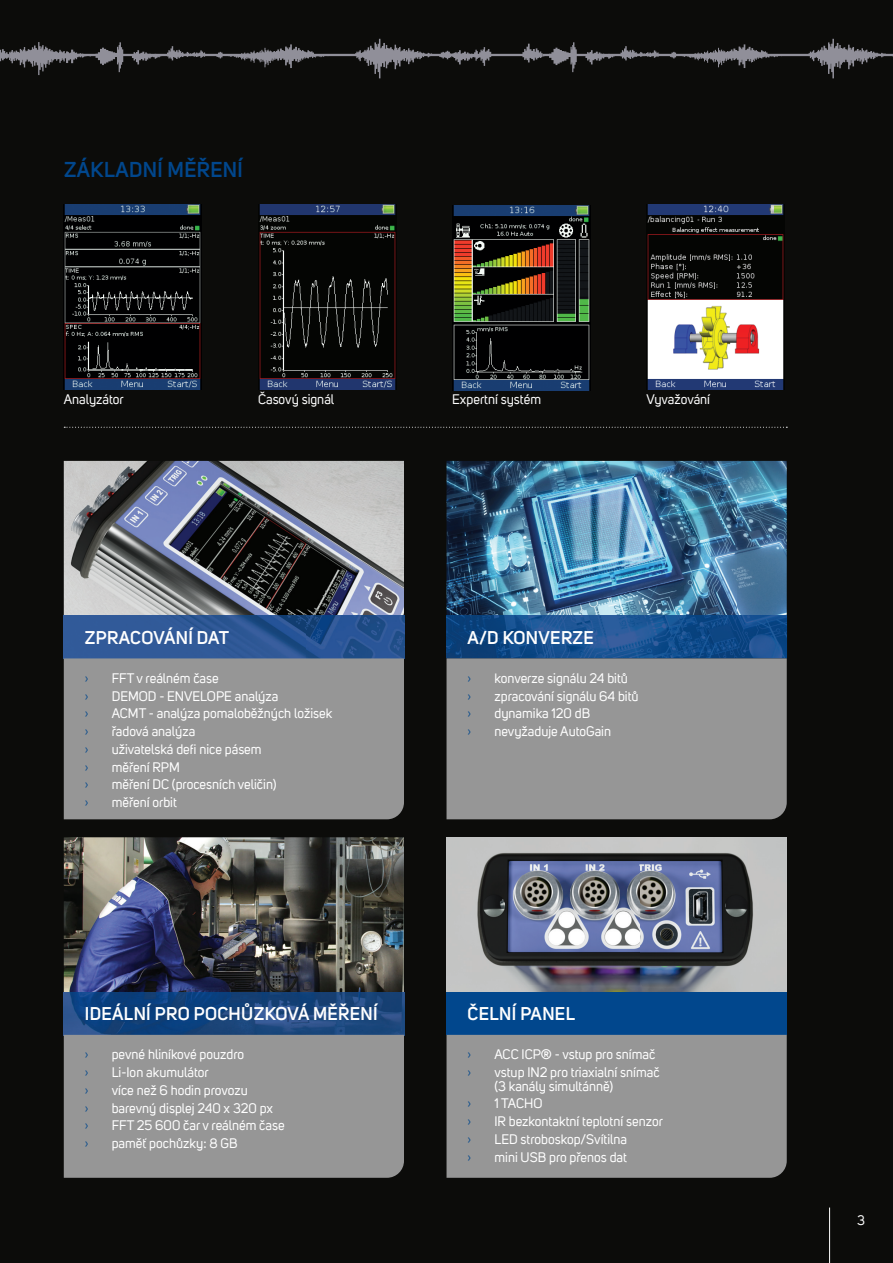
<style>
.page{position:relative;width:893px;height:1263px;background:#0c0c0a}
.page>*{position:absolute;margin:0;border:0;box-sizing:border-box;transform-origin:0 0}
.t1{font:600 21px "Uni Sans";letter-spacing:.02em;color:#01478d}
.t2{font:600 18px "Uni Sans";letter-spacing:.02em;color:#fff}
.t3{font:13.5px/13.5px "Uni Sans";color:#fff}
.t4{font:13.5px "Uni Sans";color:#01478d}
</style>
<div class="page">
<svg style="left:0;top:39px;width:893px;height:39px"></svg>
<hr style="left:829px;top:1208px;width:1px;height:55px;background:#fff">
<img style="left:64px;top:461px;width:340px;height:155px">
<img style="left:446px;top:837px;width:341px;height:155px">
<img style="left:446px;top:461px;width:292px;height:155px">
<img style="left:738px;top:461px;width:49px;height:155px">
<img style="left:64px;top:837px;width:340px;height:155px">
<div style="left:446px;top:992px;width:341px;height:43px;background:#01478d"></div>
<img style="left:446px;top:616px;width:341px;height:42px">
<img style="left:64px;top:992px;width:340px;height:43px">
<img style="left:64px;top:616px;width:340px;height:42px">
<div style="left:446px;top:1035px;width:341px;height:143px;background:#969696"></div>
<div style="left:446px;top:658px;width:341px;height:161px;background:#969696"></div>
<div style="left:64px;top:1035px;width:340px;height:143px;background:#969696"></div>
<div style="left:64px;top:658px;width:340px;height:161px;background:#969696"></div>
<svg style="left:64px;top:427px;width:723px;height:1px"></svg>
<img style="left:647px;top:205px;width:137px;height:184px">
<img style="left:259px;top:205px;width:137px;height:184px">
<img style="left:64px;top:205px;width:138px;height:184px">
<img style="left:452px;top:206px;width:138px;height:184px">
<h1 class="t1" style="left:64px;top:157px;width:180px">ZÁKLADNÍ MĚŘENÍ</h1>
<p class="t3" style="left:64px;top:394px;width:62px">Analyzátor</p>
<p class="t3" style="left:258px;top:394px;width:78px">Časový signál</p>
<p class="t3" style="left:452px;top:394px;width:90px">Expertní systém</p>
<p class="t3" style="left:646px;top:394px;width:65px">Vyvažování</p>
<h2 class="t2" style="left:85px;top:627px;width:146px">ZPRACOVÁNÍ DAT</h2>
<p class="t4" style="left:85px;top:673px;width:5px">›</p>
<p class="t3" style="left:112px;top:673px;width:109px">FFT v reálném čase</p>
<p class="t4" style="left:85px;top:690px;width:5px">›</p>
<p class="t3" style="left:112px;top:690px;width:168px">DEMOD - ENVELOPE analýza</p>
<p class="t4" style="left:85px;top:708px;width:5px">›</p>
<p class="t3" style="left:112px;top:708px;width:222px">ACMT - analýza pomaloběžných ložisek</p>
<p class="t4" style="left:85px;top:726px;width:5px">›</p>
<p class="t3" style="left:112px;top:726px;width:85px">řadová analýza</p>
<p class="t4" style="left:85px;top:744px;width:5px">›</p>
<p class="t3" style="left:112px;top:744px;width:151px">uživatelská defi nice pásem</p>
<p class="t4" style="left:85px;top:761px;width:5px">›</p>
<p class="t3" style="left:112px;top:761px;width:70px">měření RPM</p>
<p class="t4" style="left:85px;top:779px;width:5px">›</p>
<p class="t3" style="left:112px;top:779px;width:166px">měření DC (procesních veličin)</p>
<p class="t4" style="left:85px;top:797px;width:5px">›</p>
<p class="t3" style="left:112px;top:797px;width:67px">měření orbit</p>
<h2 class="t2" style="left:85px;top:1003px;width:294px">IDEÁLNÍ PRO POCHŮZKOVÁ MĚŘENÍ</h2>
<p class="t4" style="left:85px;top:1049px;width:5px">›</p>
<p class="t3" style="left:112px;top:1049px;width:134px">pevné hliníkové pouzdro</p>
<p class="t4" style="left:85px;top:1067px;width:5px">›</p>
<p class="t3" style="left:112px;top:1067px;width:99px">Li-Ion akumulátor</p>
<p class="t4" style="left:85px;top:1085px;width:5px">›</p>
<p class="t3" style="left:112px;top:1085px;width:138px">více než 6 hodin provozu</p>
<p class="t4" style="left:85px;top:1102px;width:5px">›</p>
<p class="t3" style="left:112px;top:1102px;width:163px">barevný displej 240 x 320 px</p>
<p class="t4" style="left:85px;top:1120px;width:5px">›</p>
<p class="t3" style="left:112px;top:1120px;width:174px">FFT 25 600 čar v reálném čase</p>
<p class="t4" style="left:85px;top:1138px;width:5px">›</p>
<p class="t3" style="left:112px;top:1138px;width:127px">paměť pochůzky: 8 GB</p>
<h2 class="t2" style="left:468px;top:627px;width:128px">A/D KONVERZE</h2>
<p class="t4" style="left:467px;top:673px;width:5px">›</p>
<p class="t3" style="left:494px;top:673px;width:135px">konverze signálu 24 bitů</p>
<p class="t4" style="left:467px;top:690px;width:5px">›</p>
<p class="t3" style="left:494px;top:690px;width:146px">zpracování signálu 64 bitů</p>
<p class="t4" style="left:467px;top:708px;width:5px">›</p>
<p class="t3" style="left:494px;top:708px;width:97px">dynamika 120 dB</p>
<p class="t4" style="left:467px;top:726px;width:5px">›</p>
<p class="t3" style="left:494px;top:726px;width:118px">nevyžaduje AutoGain</p>
<h2 class="t2" style="left:468px;top:1003px;width:109px">ČELNÍ PANEL</h2>
<p class="t4" style="left:467px;top:1049px;width:5px">›</p>
<p class="t3" style="left:494px;top:1049px;width:162px">ACC ICP® - vstup pro snímač</p>
<p class="t4" style="left:467px;top:1067px;width:5px">›</p>
<p class="t3" style="left:494px;top:1067px;width:167px">vstup IN2 pro triaxialní snímač (3 kanály simultánně)</p>
<p class="t4" style="left:467px;top:1098px;width:5px">›</p>
<p class="t3" style="left:494px;top:1098px;width:49px">1 TACHO</p>
<p class="t4" style="left:467px;top:1116px;width:5px">›</p>
<p class="t3" style="left:494px;top:1116px;width:170px">IR bezkontaktní teplotní senzor</p>
<p class="t4" style="left:467px;top:1134px;width:5px">›</p>
<p class="t3" style="left:494px;top:1134px;width:134px">LED stroboskop/Svítilna</p>
<p class="t4" style="left:467px;top:1151px;width:5px">›</p>
<p class="t3" style="left:494px;top:1151px;width:134px">mini USB pro přenos dat</p>
<p class="t3" style="left:857px;top:1215px;width:9px">3</p>
</div>
